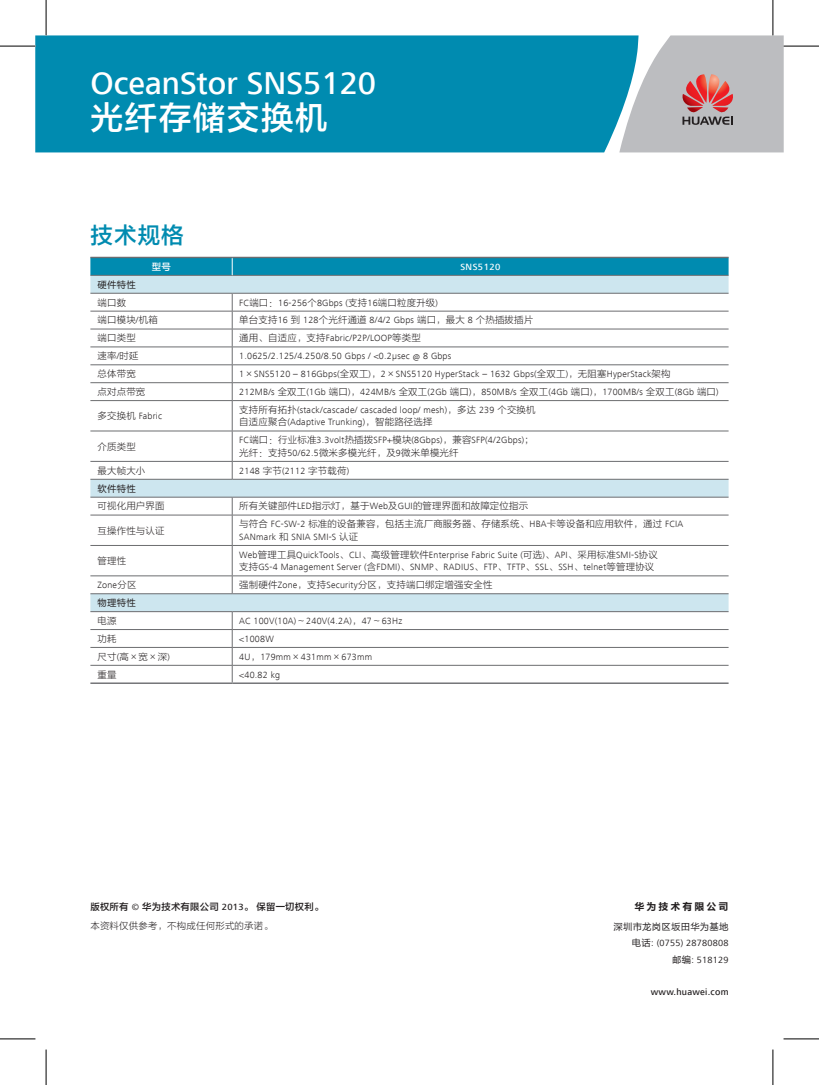
<style>
.page{position:relative;width:819px;height:1085px;background:#fff}
.page>*{position:absolute;margin:0;border:0;box-sizing:border-box;transform-origin:0 0}
.t1{font:500 32.5px "Frutiger Next LT";color:#fff}
.t2{font:32.5px "FZLTZHK GBK1 0";letter-spacing:.05em;color:#fff}
.t3{font:22.5px "FZLTZHK GBK1 0";color:#008bb0}
.t4{font:10px "FZLTCHJW GB1 0";letter-spacing:.2em;color:#231f20}
.t5{font:300 9.38px/12.5px "Frutiger Next LT";letter-spacing:.025em;color:#231f20}
.t6{font:9.38px "FZLTXHK GBK1 0";letter-spacing:.025em;color:#231f20}
.t7{font:9.38px/16.2px "Frutiger Next LT";letter-spacing:.025em;color:#231f20;text-align:right}
.t8{font:9.38px "FZLTZHK GBK1 0";letter-spacing:.025em;color:#231f20}
.t9{font:9.38px "FZLTHJW GB1 0";letter-spacing:.025em;color:#231f20}
.t10{font:500 9.38px "Frutiger Next LT";letter-spacing:.025em;color:#231f20}
.t11{font:500 9.38px "Frutiger Next LT";letter-spacing:.05em;color:#fff}
.t12{font:9.38px "FZLTZHK GBK1 0";color:#fff}
.s1{font-family:"FZLTXHK GBK1 0";font-weight:400}
.s2{font-family:"Frutiger Next LT";font-weight:300}
.s3{font-family:"Frutiger Next LT";font-weight:500}
.s4{font-family:"FZLTHJW GB1 0"}
</style>
<div class="page">
<div style="left:35px;top:35px;width:584px;height:117px;background:#008bb0"></div>
<svg style="left:619px;top:35px;width:164px;height:117px;background:#b6b6ba"></svg>
<svg style="left:90px;top:276px;width:638px;height:335px"></svg>
<hr style="left:90px;top:275px;width:142px;height:1px;background:#6c6d70">
<hr style="left:90px;top:611px;width:142px;height:1px;background:#6c6d70">
<hr style="left:90px;top:647px;width:142px;height:1px;background:#6c6d70">
<hr style="left:232px;top:275px;width:496px;height:1px;background:#6c6d70">
<hr style="left:232px;top:611px;width:496px;height:1px;background:#6c6d70">
<hr style="left:232px;top:647px;width:496px;height:1px;background:#6c6d70">
<hr style="left:90px;top:293px;width:142px;height:1px;background:#6c6d70">
<hr style="left:232px;top:293px;width:496px;height:1px;background:#6c6d70">
<hr style="left:90px;top:311px;width:142px;height:1px;background:#6c6d70">
<hr style="left:232px;top:311px;width:496px;height:1px;background:#6c6d70">
<hr style="left:90px;top:329px;width:142px;height:1px;background:#6c6d70">
<hr style="left:232px;top:329px;width:496px;height:1px;background:#6c6d70">
<hr style="left:90px;top:346px;width:142px;height:1px;background:#6c6d70">
<hr style="left:232px;top:346px;width:496px;height:1px;background:#6c6d70">
<hr style="left:90px;top:364px;width:142px;height:1px;background:#6c6d70">
<hr style="left:232px;top:364px;width:496px;height:1px;background:#6c6d70">
<hr style="left:90px;top:382px;width:142px;height:1px;background:#6c6d70">
<hr style="left:232px;top:382px;width:496px;height:1px;background:#6c6d70">
<hr style="left:90px;top:400px;width:142px;height:1px;background:#6c6d70">
<hr style="left:232px;top:400px;width:496px;height:1px;background:#6c6d70">
<hr style="left:90px;top:430px;width:142px;height:1px;background:#6c6d70">
<hr style="left:232px;top:430px;width:496px;height:1px;background:#6c6d70">
<hr style="left:90px;top:461px;width:142px;height:1px;background:#6c6d70">
<hr style="left:232px;top:461px;width:496px;height:1px;background:#6c6d70">
<hr style="left:90px;top:479px;width:142px;height:1px;background:#6c6d70">
<hr style="left:232px;top:479px;width:496px;height:1px;background:#6c6d70">
<hr style="left:90px;top:497px;width:142px;height:1px;background:#6c6d70">
<hr style="left:232px;top:497px;width:496px;height:1px;background:#6c6d70">
<hr style="left:90px;top:514px;width:142px;height:1px;background:#6c6d70">
<hr style="left:232px;top:514px;width:496px;height:1px;background:#6c6d70">
<hr style="left:90px;top:545px;width:142px;height:1px;background:#6c6d70">
<hr style="left:232px;top:545px;width:496px;height:1px;background:#6c6d70">
<hr style="left:90px;top:575px;width:142px;height:1px;background:#6c6d70">
<hr style="left:232px;top:575px;width:496px;height:1px;background:#6c6d70">
<hr style="left:90px;top:593px;width:142px;height:1px;background:#6c6d70">
<hr style="left:232px;top:593px;width:496px;height:1px;background:#6c6d70">
<hr style="left:90px;top:629px;width:142px;height:1px;background:#6c6d70">
<hr style="left:232px;top:629px;width:496px;height:1px;background:#6c6d70">
<hr style="left:90px;top:665px;width:142px;height:1px;background:#6c6d70">
<hr style="left:232px;top:665px;width:496px;height:1px;background:#6c6d70">
<svg style="left:232px;top:293px;width:1px;height:137px"></svg>
<hr style="left:232px;top:431px;width:1px;height:30px;background:#6c6d70">
<svg style="left:232px;top:461px;width:1px;height:18px"></svg>
<svg style="left:232px;top:497px;width:1px;height:17px"></svg>
<hr style="left:232px;top:515px;width:1px;height:30px;background:#6c6d70">
<hr style="left:232px;top:545px;width:1px;height:30px;background:#6c6d70">
<svg style="left:232px;top:576px;width:1px;height:17px"></svg>
<svg style="left:232px;top:611px;width:1px;height:71px"></svg>
<hr style="left:90px;top:682px;width:142px;height:1px;background:#6c6d70">
<hr style="left:232px;top:682px;width:496px;height:1px;background:#6c6d70">
<svg style="left:90px;top:257px;width:638px;height:18px;background:#0889ab"></svg>
<hr style="left:0;top:46px;width:35px;height:1px;background:#000">
<hr style="left:783px;top:46px;width:36px;height:1px;background:#000">
<hr style="left:0;top:1038px;width:35px;height:1px;background:#000">
<hr style="left:783px;top:1038px;width:36px;height:1px;background:#000">
<hr style="left:46px;top:0;width:1px;height:35px;background:#000">
<hr style="left:46px;top:1049px;width:1px;height:35px;background:#000">
<hr style="left:772px;top:0;width:1px;height:35px;background:#000">
<hr style="left:772px;top:1049px;width:1px;height:35px;background:#000">
<h1 class="t1" style="left:90px;top:65px;width:287px">OceanStor SNS5120</h1>
<h1 class="t2" style="left:90px;top:99px;width:239px">光纤存储交换机</h1>
<h2 class="t3" style="left:90px;top:222px;width:95px">技术规格</h2>
<p class="t12" style="left:152px;top:261px;width:21px">型号</p>
<p class="t11" style="left:460px;top:261px;width:42px">SNS5120</p>
<p class="t9" style="left:97px;top:279px;width:40px">硬件特性</p>
<p class="t6" style="left:97px;top:297px;width:30px">端口数</p>
<p class="t5" style="left:239px;top:296px;width:200px">FC<span class="s1">端口：</span>16-256<span class="s1">个</span>8Gbps (<span class="s1">支持</span>16<span class="s1">端口粒度升级</span>)</p>
<p class="t6" style="left:97px;top:315px;width:62px">端口模块<span class="s2">/</span>机箱</p>
<p class="t6" style="left:239px;top:315px;width:295px">单台支持<span class="s2">16</span> 到 <span class="s2">128</span>个光纤通道 <span class="s2">8/4/2 Gbps</span> 端口，最大 <span class="s2">8</span> 个热插拔插片</p>
<p class="t6" style="left:97px;top:333px;width:40px">端口类型</p>
<p class="t5" style="left:239px;top:332px;width:183px"><span class="s1">通用、自适应，支持</span>Fabric/P2P/LOOP<span class="s1">等类型</span></p>
<p class="t6" style="left:97px;top:351px;width:43px">速率<span class="s2">/</span>时延</p>
<p class="t5" style="left:239px;top:350px;width:213px">1.0625/2.125/4.250/8.50 Gbps / &lt;0.2µsec @ 8 Gbps</p>
<p class="t6" style="left:97px;top:368px;width:40px">总体带宽</p>
<p class="t5" style="left:239px;top:368px;width:432px">1<span class="s1">×</span>SNS5120 – 816Gbps(<span class="s1">全双工</span>)<span class="s1">，</span>2<span class="s1">×</span>SNS5120 HyperStack – 1632 Gbps(<span class="s1">全双工</span>)<span class="s1">，无阻塞</span>HyperStack<span class="s1">架构</span></p>
<p class="t6" style="left:97px;top:386px;width:49px">点对点带宽</p>
<p class="t5" style="left:239px;top:385px;width:481px">212MB/s <span class="s1">全双工</span>(1Gb <span class="s1">端口</span>)<span class="s1">，</span>424MB/s <span class="s1">全双工</span>(2Gb <span class="s1">端口</span>)<span class="s1">，</span>850MB/s <span class="s1">全双工</span>(4Gb <span class="s1">端口</span>)<span class="s1">，</span>1700MB/s <span class="s1">全双工</span>(8Gb <span class="s1">端口</span>)</p>
<p class="t5" style="left:97px;top:410px;width:66px"><span class="s1">多交换机</span> Fabric</p>
<p class="t5" style="left:239px;top:403px;width:298px"><span class="s1">支持所有拓扑</span>(stack/cascade/ cascaded loop/ mesh)<span class="s1">，多达</span> 239 <span class="s1">个交换机自适应聚合</span>(Adaptive Trunking)<span class="s1">，智能路径选择</span></p>
<p class="t6" style="left:97px;top:441px;width:40px">介质类型</p>
<p class="t5" style="left:239px;top:434px;width:296px">FC<span class="s1">端口：行业标准</span>3.3volt<span class="s1">热插拨</span>SFP+<span class="s1">模块</span>(8Gbps)<span class="s1">，兼容</span>SFP(4/2Gbps)<span class="s1">；</span></p>
<p class="t6" style="left:239px;top:447px;width:221px">光纤：支持<span class="s2">50/62.5</span>微米多模光纤，及<span class="s2">9</span>微米单模光纤</p>
<p class="t6" style="left:97px;top:465px;width:49px">最大帧大小</p>
<p class="t5" style="left:239px;top:464px;width:111px">2148 <span class="s1">字节</span>(2112 <span class="s1">字节载荷</span>)</p>
<p class="t9" style="left:97px;top:483px;width:40px">软件特性</p>
<p class="t6" style="left:97px;top:501px;width:69px">可视化用户界面</p>
<p class="t6" style="left:239px;top:501px;width:290px">所有关键部件<span class="s2">LED</span>指示灯，基于<span class="s2">Web</span>及<span class="s2">GUI</span>的管理界面和故障定位指示</p>
<p class="t6" style="left:97px;top:525px;width:69px">互操作性与认证</p>
<p class="t6" style="left:239px;top:519px;width:445px">与符合 <span class="s2">FC-SW-2</span> 标准的设备兼容，包括主流厂商服务器、存储系统、<span class="s2">HBA</span>卡等设备和应用软件，通过 <span class="s2">FCIA</span></p>
<p class="t5" style="left:239px;top:530px;width:120px">SANmark <span class="s1">和</span> SNIA SMI-S <span class="s1">认证</span></p>
<p class="t6" style="left:97px;top:555px;width:30px">管理性</p>
<p class="t5" style="left:239px;top:548px;width:420px">Web<span class="s1">管理工具</span>QuickTools<span class="s1">、</span>CLI<span class="s1">、高级管理软件</span>Enterprise Fabric Suite (<span class="s1">可选</span>)<span class="s1">、</span>API<span class="s1">、采用标准</span>SMI-S<span class="s1">协议支持</span>GS-4 Management Server (<span class="s1">含</span>FDMI)<span class="s1">、</span>SNMP<span class="s1">、</span>RADIUS<span class="s1">、</span>FTP<span class="s1">、</span>TFTP<span class="s1">、</span>SSL<span class="s1">、</span>SSH<span class="s1">、</span>telnet<span class="s1">等管理协议</span></p>
<p class="t5" style="left:97px;top:578px;width:40px">Zone<span class="s1">分区</span></p>
<p class="t6" style="left:239px;top:579px;width:254px">强制硬件<span class="s2">Zone</span>，支持<span class="s2">Security</span>分区，支持端口绑定增强安全性</p>
<p class="t9" style="left:97px;top:597px;width:40px">物理特性</p>
<p class="t6" style="left:97px;top:615px;width:20px">电源</p>
<p class="t5" style="left:239px;top:614px;width:164px">AC 100V(10A)<span class="s1">～</span>240V(4.2A)<span class="s1">，</span>47<span class="s1">～</span>63Hz</p>
<p class="t6" style="left:97px;top:633px;width:20px">功耗</p>
<p class="t5" style="left:239px;top:632px;width:36px">&lt;1008W</p>
<p class="t6" style="left:97px;top:651px;width:74px">尺寸<span class="s2">(</span>高×宽×深<span class="s2">)</span></p>
<p class="t5" style="left:239px;top:650px;width:134px">4U<span class="s1">，</span>179mm<span class="s1">×</span>431mm<span class="s1">×</span>673mm</p>
<p class="t6" style="left:97px;top:669px;width:20px">重量</p>
<p class="t5" style="left:239px;top:668px;width:42px">&lt;40.82 kg</p>
<p class="t8" style="left:90px;top:901px;width:234px">版权所有 <span class="s3">©</span> 华为技术有限公司 <span class="s3">2013</span>。保留一切权利。</p>
<p class="t6" style="left:90px;top:920px;width:184px">本资料仅供参考，不构成任何形式的承诺。</p>
<p class="t4" style="left:634px;top:901px;width:96px">华为技术有限公司</p>
<p class="t9" style="left:613px;top:921px;width:117px">深圳市龙岗区坂田华为基地</p>
<p class="t7" style="left:632px;top:934px;width:98px"><span class="s4">电话</span>: (0755) 28780808<span class="s4">邮编</span>: 518129</p>
<p class="t10" style="left:650px;top:986px;width:79px">www.huawei.com</p>
</div>
